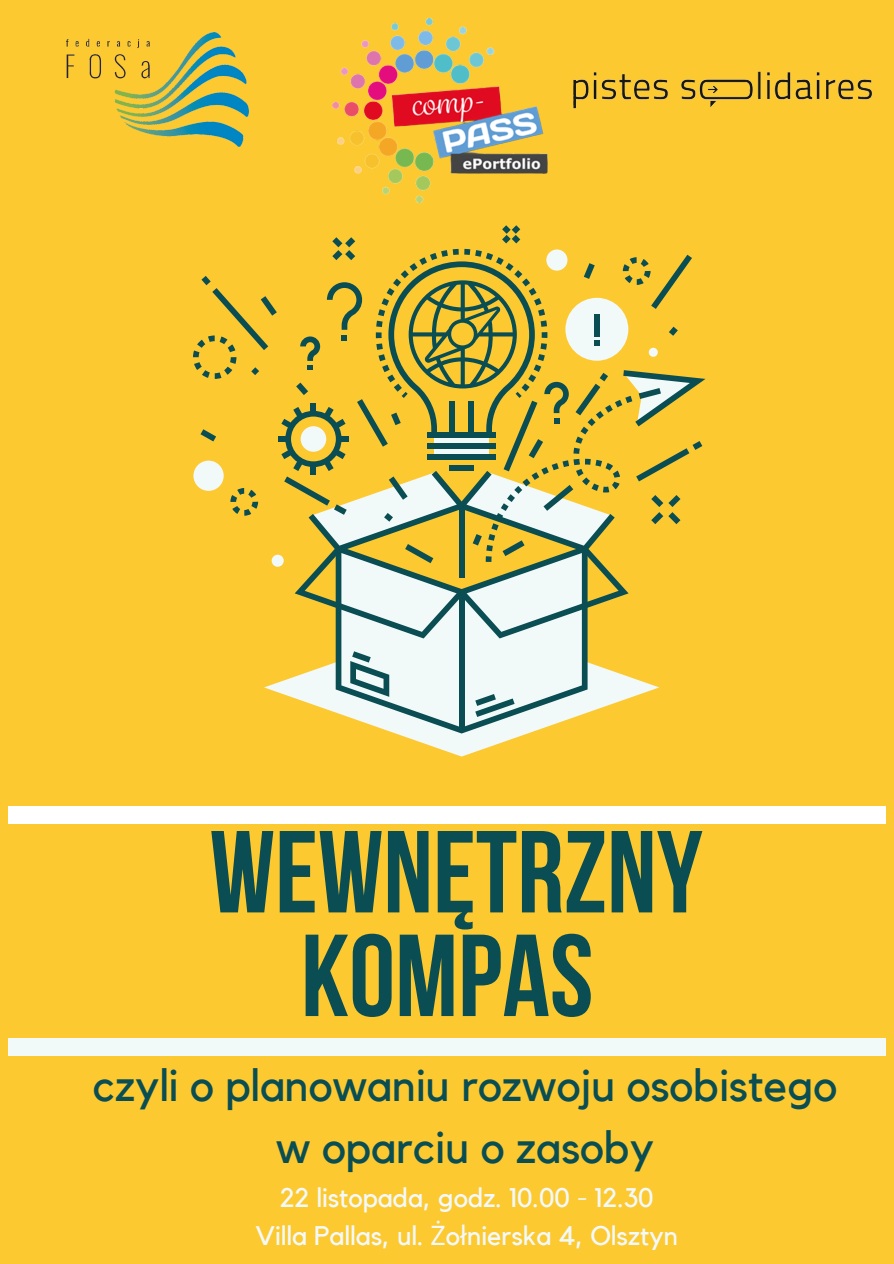
<style>
.page{position:relative;width:894px;height:1264px;background:#fff}
.page>*{position:absolute;margin:0;border:0;box-sizing:border-box;transform-origin:0 0}
.t1{font:700 116.25px/103.6px "Bebas Neue";color:#0a4e53;text-align:center}
.t2{font:44.85px/62.2px "Kollektif";color:#0a4e53;text-align:center}
.t3{font:26.85px "Kollektif";color:#f2f9f9}
.s1{font-family:"Noto Sans"}
</style>
<div class="page">
<div style="left:0;top:0;width:893px;height:1263px;background:#fcc931"></div>
<svg style="left:394px;top:733px;width:135px;height:23px"></svg>
<div style="left:8px;top:1038px;width:877px;height:17px;background:#f2f9f9"></div>
<div style="left:8px;top:806px;width:877px;height:17px;background:#fff"></div>
<img style="left:66px;top:33px;width:183px;height:113px">
<svg style="left:193px;top:225px;width:512px;height:505px"></svg>
<img style="left:573px;top:71px;width:299px;height:38px">
<img style="left:332px;top:19px;width:216px;height:183px">
<p class="t1" style="left:209px;top:831px;width:494px">WEWNĘTRZNY<br>KOMPAS</p>
<p class="t2" style="left:92px;top:1056px;width:746px">czyli o planowaniu rozwoju osobistego w oparciu o zasoby</p>
<p class="t3" style="left:280px;top:1185px;width:375px">22 listopada, godz. 10.00 - 12.30</p>
<p class="t3" style="left:255px;top:1222px;width:424px">Villa Pallas, ul. <span class="s1">Ż</span>o<span class="s1">ł</span>nierska 4, Olsztyn</p>
</div>
